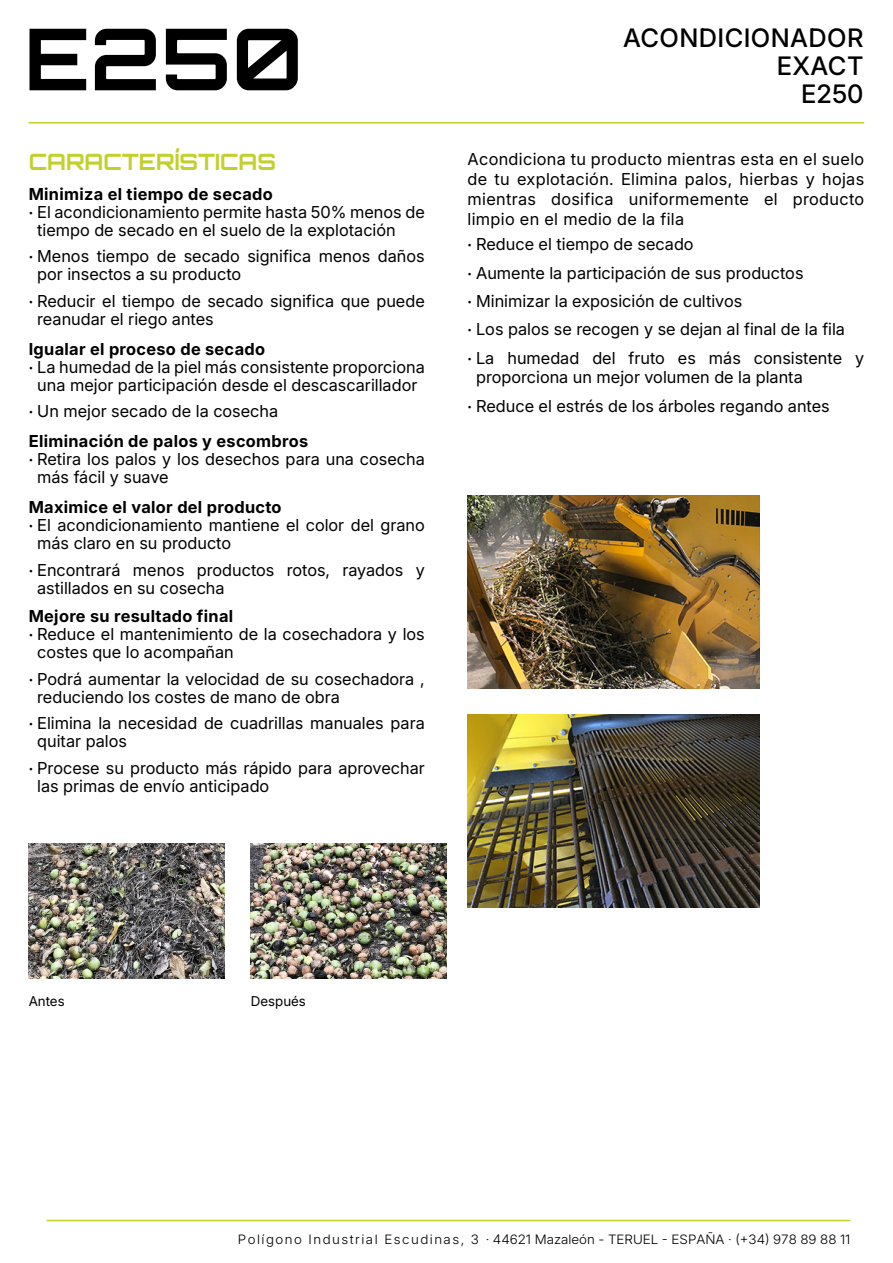
<style>
.page{position:relative;width:893px;height:1263px;background:#fff}
.page>*{position:absolute;margin:0;border:0;box-sizing:border-box;transform-origin:0 0}
.Titulo_Máquina_secundario{font:700 85.5px "Orbitron";color:#000}
.Subtitulo_secundario_2{font:500 25.5px "Inter 18 pt";letter-spacing:.015em;color:#000}
.Encabezado_opciones{font:700 22.5px "Orbitron";color:#c2d02b}
.Texto_contenido{font:16.5px/18px "Inter 18 pt";color:#000}
.Texto_contenido-2{font:700 16.5px "Inter 18 pt";letter-spacing:.02em;color:#000}
.Cuadro_Texto{font:13.5px "Inter 18 pt";color:#000}
.t1{font:300 12.9px "Inter 18 pt";color:#000;scale:1.04 1}
.s1{font-family:"Lato"}
</style>
<div class="page">
<hr style="left:29px;top:122px;width:835px;height:1px;background:#c2d02b">
<hr style="left:47px;top:1220px;width:803px;height:1px;background:#c2d02b">
<img style="left:468px;top:495px;width:292px;height:194px">
<img style="left:468px;top:714px;width:292px;height:194px">
<img style="left:29px;top:843px;width:195px;height:136px">
<img style="left:251px;top:843px;width:195px;height:136px">
<p class="Titulo_Máquina_secundario" style="left:25px;top:6px;width:280px">E250</p>
<p class="Subtitulo_secundario_2" style="left:623px;top:19px;width:242px">ACONDICIONADOR</p>
<p class="Subtitulo_secundario_2" style="left:777px;top:47px;width:88px">EXACT</p>
<p class="Subtitulo_secundario_2" style="left:801px;top:74px;width:64px">E250</p>
<p class="Encabezado_opciones" style="left:29px;top:147px;width:249px">CARACTERÍSTICAS</p>
<p class="Texto_contenido-2" style="left:29px;top:181px;width:246px">Minimiza el tiempo de secado</p>
<p class="Texto_contenido" style="left:37px;top:202px;width:389px;text-indent:-9px"><span class="s1">·</span> El acondicionamiento permite hasta 50% menos de tiempo de secado en el suelo de la explotación</p>
<p class="Texto_contenido" style="left:37px;top:247px;width:389px;text-indent:-9px"><span class="s1">·</span> Menos tiempo de secado significa menos daños por insectos a su producto</p>
<p class="Texto_contenido" style="left:37px;top:291px;width:389px;text-indent:-9px"><span class="s1">·</span> Reducir el tiempo de secado significa que puede reanudar el riego antes</p>
<p class="Texto_contenido-2" style="left:29px;top:336px;width:238px">Igualar el proceso de secado</p>
<p class="Texto_contenido" style="left:29px;top:357px;width:398px;text-align:center"><span class="s1">·</span> La humedad de la piel más consistente proporciona una mejor participación desde el descascarillador</p>
<p class="Texto_contenido" style="left:29px;top:402px;width:251px"><span class="s1">·</span> Un mejor secado de la cosecha</p>
<p class="Texto_contenido-2" style="left:29px;top:429px;width:281px">Eliminación de palos y escombros</p>
<p class="Texto_contenido" style="left:37px;top:450px;width:389px;text-indent:-9px"><span class="s1">·</span> Retira los palos y los desechos para una cosecha más fácil y suave</p>
<p class="Texto_contenido-2" style="left:29px;top:495px;width:254px">Maximice el valor del producto</p>
<p class="Texto_contenido" style="left:37px;top:516px;width:389px;text-indent:-9px"><span class="s1">·</span> El acondicionamiento mantiene el color del grano más claro en su producto</p>
<p class="Texto_contenido" style="left:37px;top:560px;width:389px;text-indent:-9px"><span class="s1">·</span> Encontrará menos productos rotos, rayados y astillados en su cosecha</p>
<p class="Texto_contenido-2" style="left:29px;top:604px;width:206px">Mejore su resultado final</p>
<p class="Texto_contenido" style="left:37px;top:625px;width:389px;text-indent:-9px"><span class="s1">·</span> Reduce el mantenimiento de la cosechadora y los costes que lo acompañan</p>
<p class="Texto_contenido" style="left:37px;top:669px;width:389px;text-indent:-9px"><span class="s1">·</span> Podrá aumentar la velocidad de su cosechadora , reduciendo los costes de mano de obra</p>
<p class="Texto_contenido" style="left:37px;top:714px;width:389px;text-indent:-9px"><span class="s1">·</span> Elimina la necesidad de cuadrillas manuales para quitar palos</p>
<p class="Texto_contenido" style="left:37px;top:758px;width:389px;text-indent:-9px"><span class="s1">·</span> Procese su producto más rápido para aprovechar las primas de envío anticipado</p>
<p class="Texto_contenido" style="left:468px;top:149px;width:398px;line-height:19.8px;text-align:justify">Acondiciona tu producto mientras esta en el suelo de tu explotación. Elimina palos, hierbas y hojas mientras dosifica uniformemente el producto limpio en el medio de la fila</p>
<p class="Texto_contenido" style="left:468px;top:235px;width:228px"><span class="s1">·</span> Reduce el tiempo de secado</p>
<p class="Texto_contenido" style="left:468px;top:263px;width:337px"><span class="s1">·</span> Aumente la participación de sus productos</p>
<p class="Texto_contenido" style="left:468px;top:291px;width:276px"><span class="s1">·</span> Minimizar la exposición de cultivos</p>
<p class="Texto_contenido" style="left:468px;top:320px;width:379px"><span class="s1">·</span> Los palos se recogen y se dejan al final de la fila</p>
<p class="Texto_contenido" style="left:476px;top:347px;width:390px;line-height:19.8px;text-indent:-9px"><span class="s1">·</span> La humedad del fruto es más consistente y proporciona un mejor volumen de la planta</p>
<p class="Texto_contenido" style="left:468px;top:396px;width:364px"><span class="s1">·</span> Reduce el estrés de los árboles regando antes</p>
<p class="Cuadro_Texto" style="left:29px;top:991px;width:37px">Antes</p>
<p class="Cuadro_Texto" style="left:251px;top:991px;width:57px">Después</p>
<p class="t1" style="left:238px;top:1230px;width:590px">Polígono Industrial Escudinas, 3 · 44621 Mazaleón - TERUEL - ESPAÑA · (+34) 978 89 88 11</p>
</div>
